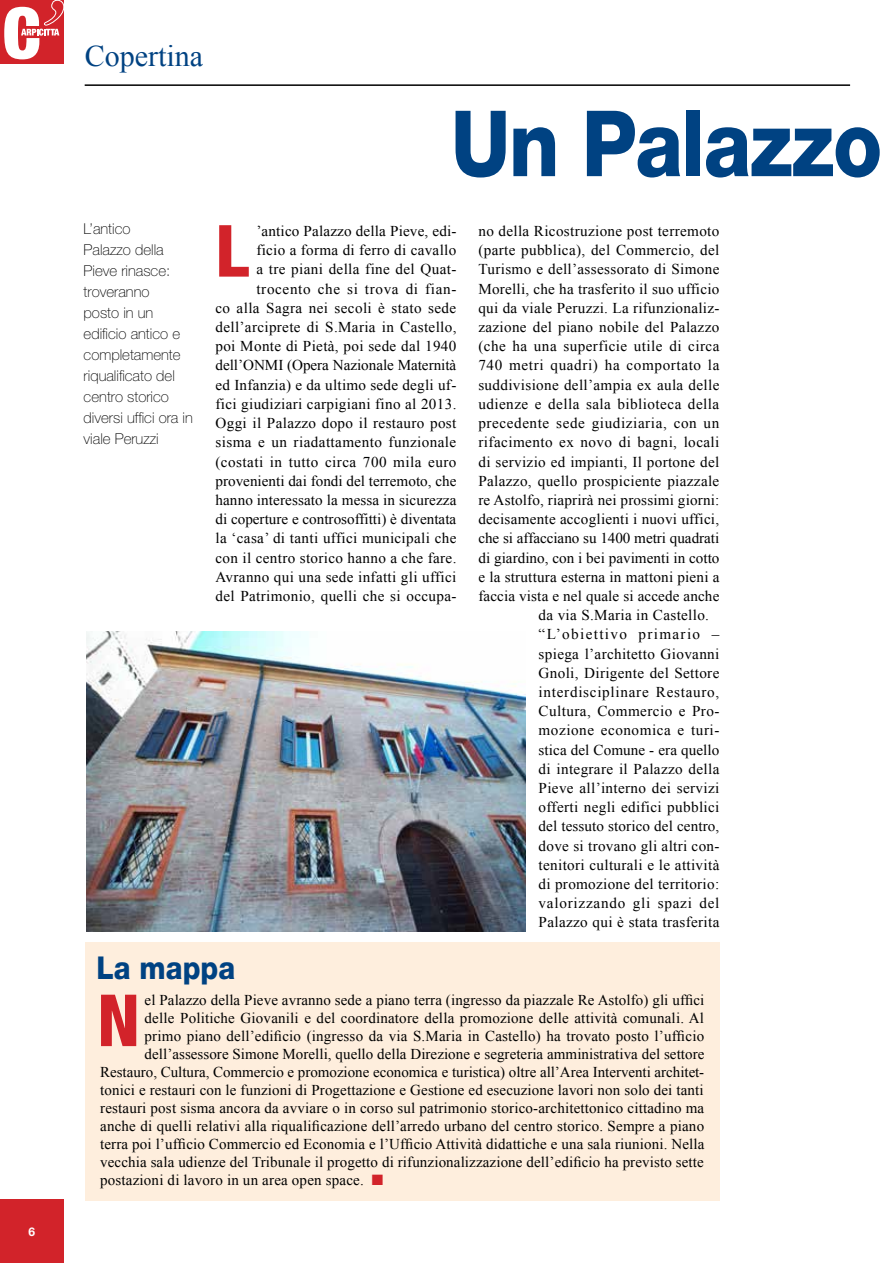
<style>
.page{position:relative;width:893px;height:1263px;background:#fff}
.page>*{position:absolute;margin:0;border:0;box-sizing:border-box;transform-origin:0 0}
.t1{font:800 91.5px "Helvetica Neue LT Std";letter-spacing:-.02em;color:#004282;scale:.88 1}
.t2{font:800 condensed 72px "Helvetica Neue LT Std";color:#d2232a}
.t3{font:800 31.5px "Helvetica Neue LT Std";color:#004282;scale:.9 1}
.t4{font:30px "Times New Roman";color:#004282}
.t5{font:15px/19.2px "Times New Roman";letter-spacing:.015em;color:#000;text-align:right}
.t6{font:100 15px/21px "Helvetica Neue LT Std";color:#000}
.t7{font:15px "Times New Roman";letter-spacing:.04em;color:#000}
.t8{font:15px "Times New Roman";letter-spacing:.05em;color:#000}
.t9{font:15px "Times New Roman";letter-spacing:.035em;color:#000}
.t10{font:15px "Times New Roman";letter-spacing:.09em;color:#000}
.t11{font:700 12px "Helvetica Neue";color:#fff}
.s1{color:#d2232a}
</style>
<div class="page">
<div style="left:0;top:1199px;width:63px;height:64px;background:#d2232a"></div>
<hr style="left:85px;top:84px;width:765px;height:2px;background:#000">
<div style="left:0;top:0;width:64px;height:64px;background:#d2232a"></div>
<svg style="left:4px;top:0;width:60px;height:59px"></svg>
<div style="left:85px;top:942px;width:634px;height:259px;background:#feeedd"></div>
<img style="left:86px;top:631px;width:440px;height:300px">
<p class="t11" style="left:28px;top:1224px;width:8px">6</p>
<h3 class="t4" style="left:85px;top:36px;width:120px">Copertina</h3>
<h1 class="t1" style="left:451px;top:89px;width:492px">Un Palazzo</h1>
<p class="t6" style="left:84px;top:218px;width:111px">L’antico<br>Palazzo della<br>Pieve rinasce: troveranno<br>posto in un edificio antico e completamente riqualificato del centro storico diversi uffici ora in viale Peruzzi</p>
<h2 class="t2" style="left:215px;top:206px;width:35px">L</h2>
<p class="t5" style="left:215px;top:221px;width:243px">’antico Palazzo della Pieve, edi-<br>ficio a forma di ferro di cavallo<br>a tre piani della fine del Quat&shy;trocento che si trova di fian-<br>co alla Sagra nei secoli è stato sede dell’arciprete di S.Maria in Castello, poi Monte di Pietà, poi sede dal 1940 dell’ONMI (Opera Nazionale Maternità ed Infanzia) e da ultimo sede degli uf&shy;fici giudiziari carpigiani fino al 2013.<br>Oggi il Palazzo dopo il restauro post sisma e un riadattamento funzionale (costati in tutto circa 700 mila euro provenienti dai fondi del terremoto, che hanno interessato la messa in sicurezza di coperture e controsoffitti) è diventata la ‘casa’ di tanti uffici municipali che con il centro storico hanno a che fare.<br>Avranno qui una sede infatti gli uffici del Patrimonio, quelli che si occupa-</p>
<p class="t5" style="left:478px;top:221px;width:242px">no della Ricostruzione post terremoto</p>
<p class="t5" style="left:478px;top:240px;width:242px">(parte pubblica), del Commercio, del</p>
<p class="t5" style="left:478px;top:260px;width:242px">Turismo e dell’assessorato di Simone</p>
<p class="t5" style="left:478px;top:279px;width:242px">Morelli, che ha trasferito il suo ufficio</p>
<p class="t5" style="left:478px;top:298px;width:242px">qui da viale Peruzzi. La rifunzionaliz-</p>
<p class="t5" style="left:478px;top:317px;width:242px">zazione del piano nobile del Palazzo</p>
<p class="t5" style="left:478px;top:336px;width:243px">(che ha una superficie utile di circa</p>
<p class="t7" style="left:478px;top:355px;width:243px">740 metri quadri) ha comportato la</p>
<p class="t5" style="left:478px;top:375px;width:242px">suddivisione dell’ampia ex aula delle</p>
<p class="t5" style="left:478px;top:394px;width:242px">udienze e della sala biblioteca della</p>
<p class="t7" style="left:478px;top:413px;width:242px">precedente sede giudiziaria, con un</p>
<p class="t5" style="left:478px;top:432px;width:243px">rifacimento ex novo di bagni, locali</p>
<p class="t5" style="left:478px;top:452px;width:242px">di servizio ed impianti, Il portone del</p>
<p class="t5" style="left:478px;top:471px;width:242px">Palazzo, quello prospiciente piazzale</p>
<p class="t5" style="left:478px;top:490px;width:242px">re Astolfo, riaprirà nei prossimi giorni:</p>
<p class="t5" style="left:478px;top:509px;width:242px">decisamente accoglienti i nuovi uffici,</p>
<p class="t5" style="left:478px;top:528px;width:242px">che si affacciano su 1400 metri quadrati</p>
<p class="t5" style="left:478px;top:548px;width:243px">di giardino, con i bei pavimenti in cotto</p>
<p class="t5" style="left:478px;top:567px;width:243px">e la struttura esterna in mattoni pieni a</p>
<p class="t5" style="left:478px;top:586px;width:242px">faccia vista e nel quale si accede anche</p>
<p class="t5" style="left:539px;top:605px;width:172px">da via S.Maria in Castello.</p>
<p class="t10" style="left:539px;top:624px;width:182px">“L’obiettivo primario –</p>
<p class="t5" style="left:539px;top:644px;width:182px">spiega l’architetto Giovanni</p>
<p class="t5" style="left:539px;top:663px;width:182px">Gnoli, Dirigente del Settore</p>
<p class="t8" style="left:539px;top:682px;width:182px">interdisciplinare Restauro,</p>
<p class="t5" style="left:539px;top:701px;width:182px">Cultura, Commercio e Pro-</p>
<p class="t9" style="left:539px;top:720px;width:182px">mozione economica e turi-</p>
<p class="t5" style="left:539px;top:740px;width:182px">stica del Comune - era quello</p>
<p class="t5" style="left:539px;top:759px;width:182px">di integrare il Palazzo della</p>
<p class="t5" style="left:539px;top:778px;width:182px">Pieve all’interno dei servizi</p>
<p class="t5" style="left:539px;top:797px;width:182px">offerti negli edifici pubblici</p>
<p class="t5" style="left:539px;top:816px;width:182px">del tessuto storico del centro,</p>
<p class="t5" style="left:539px;top:836px;width:182px">dove si trovano gli altri con-</p>
<p class="t5" style="left:539px;top:855px;width:182px">tenitori culturali e le attività</p>
<p class="t5" style="left:539px;top:874px;width:182px">di promozione del territorio:</p>
<p class="t8" style="left:539px;top:893px;width:182px">valorizzando gli spazi del</p>
<p class="t5" style="left:539px;top:912px;width:182px">Palazzo qui è stata trasferita</p>
<h3 class="t3" style="left:97px;top:949px;width:156px">La mappa</h3>
<p class="t5" style="left:145px;top:990px;width:561px">el Palazzo della Pieve avranno sede a piano terra (ingresso da piazzale Re Astolfo) gli uffici</p>
<p class="t5" style="left:145px;top:1008px;width:561px">delle Politiche Giovanili e del coordinatore della promozione delle attività comunali. Al</p>
<p class="t5" style="left:145px;top:1026px;width:561px">primo piano dell’edificio (ingresso da via S.Maria in Castello) ha trovato posto l’ufficio</p>
<p class="t5" style="left:145px;top:1044px;width:561px">dell’assessore Simone Morelli, quello della Direzione e segreteria amministrativa del settore</p>
<p class="t5" style="left:100px;top:1062px;width:605px">Restauro, Cultura, Commercio e promozione economica e turistica) oltre all’Area Interventi architet-</p>
<p class="t5" style="left:100px;top:1080px;width:605px">tonici e restauri con le funzioni di Progettazione e Gestione ed esecuzione lavori non solo dei tanti</p>
<p class="t5" style="left:100px;top:1098px;width:605px">restauri post sisma ancora da avviare o in corso sul patrimonio storico-architettonico cittadino ma</p>
<p class="t5" style="left:100px;top:1116px;width:605px">anche di quelli relativi alla riqualificazione dell’arredo urbano del centro storico. Sempre a piano</p>
<p class="t5" style="left:100px;top:1134px;width:606px">terra poi l’ufficio Commercio ed Economia e l’Ufficio Attività didattiche e una sala riunioni. Nella</p>
<p class="t5" style="left:100px;top:1152px;width:605px">vecchia sala udienze del Tribunale il progetto di rifunzionalizzazione dell’edificio ha previsto sette</p>
<p class="t5" style="left:100px;top:1170px;width:285px">postazioni di lavoro in un area open space. <span class="s1">■</span></p>
<h2 class="t2" style="left:97px;top:976px;width:44px">N</h2>
</div>
